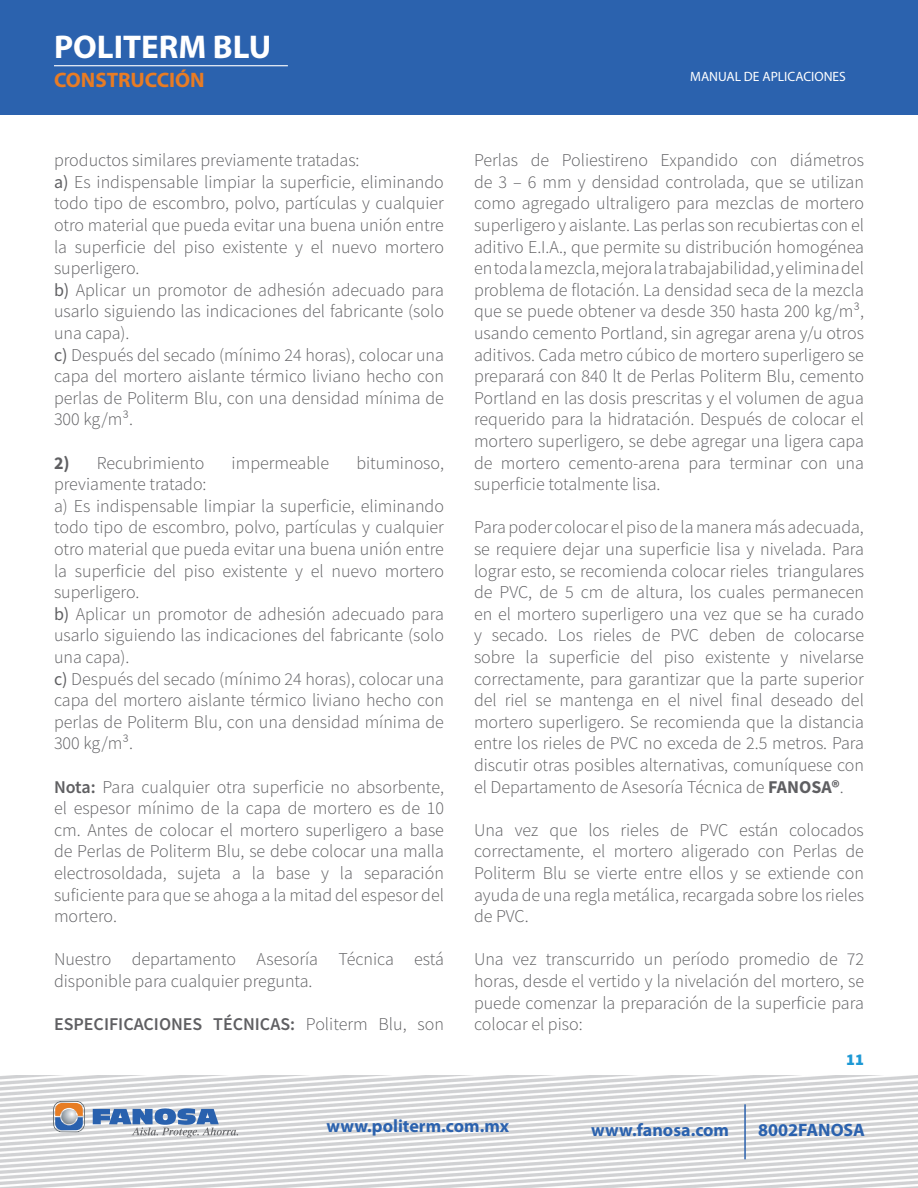
<style>
.page{position:relative;width:918px;height:1188px;background:#fff}
.page>*{position:absolute;margin:0;border:0;box-sizing:border-box;transform-origin:0 0}
.t1{font:700 33px "Myriad Pro";color:#fff}
.t2{font:700 21px "Myriad Pro";color:#e87c24}
.t3{font:300 18px/21.6px "Source Sans Pro";color:#5f5f62;text-align:justify}
.t4{font:700 18px "Myriad Pro";color:#2b62ae}
.t5{font:600 18px "Source Sans Pro";color:#5f5f62}
.t6{font:900 16.5px "Source Sans Pro";color:#1e99d5}
.t7{font:13.5px "Myriad Pro";color:#fff}
.s1{font-weight:400}
.s2{font-weight:700}
.s3{font-weight:600}
.s4{font-weight:300}
</style>
<div class="page">
<div style="left:0;top:0;width:918px;height:115px;background:#2b62ae"></div>
<svg style="left:53px;top:1101px;width:32px;height:31px"></svg>
<svg style="left:93px;top:1108px;width:145px;height:30px"></svg>
<hr style="left:54px;top:65px;width:234px;height:1px;background:#fff">
<hr style="left:744px;top:1104px;width:2px;height:55px;background:#2b62ae">
<h1 class="t1" style="left:54px;top:25px;width:219px">POLITERM BLU</h1>
<p class="t2" style="left:54px;top:66px;width:152px">CONSTRUCCIÓN</p>
<p class="t7" style="left:690px;top:68px;width:157px">MANUAL DE APLICACIONES</p>
<p class="t3" style="left:54px;top:149px;width:392px;text-align:left">productos similares previamente tratadas:<br><span class="s1">a)</span> Es indispensable limpiar la superficie, eliminando todo tipo de escombro, polvo, partículas y cualquier otro material que pueda evitar una buena unión entre la superficie del piso existente y el nuevo mortero superligero.<br><span class="s1">b)</span> Aplicar un promotor de adhesión adecuado para usarlo siguiendo las indicaciones del fabricante (solo una capa).<br><span class="s1">c)</span> Después del secado (mínimo 24 horas), colocar una capa del mortero aislante térmico liviano hecho con perlas de Politerm Blu, con una densidad mínima de 300 kg/m³.</p>
<p class="t3" style="left:54px;top:452px;width:152px"><span class="s2">2)</span> Recubrimiento</p>
<p class="t3" style="left:232px;top:452px;width:99px">impermeable</p>
<p class="t3" style="left:356px;top:452px;width:89px">bituminoso,</p>
<p class="t3" style="left:54px;top:473px;width:392px;text-align:left">previamente tratado:<br>a) Es indispensable limpiar la superficie, eliminando todo tipo de escombro, polvo, partículas y cualquier otro material que pueda evitar una buena unión entre la superficie del piso existente y el nuevo mortero superligero.<br><span class="s1">b)</span> Aplicar un promotor de adhesión adecuado para usarlo siguiendo las indicaciones del fabricante (solo una capa).<br><span class="s1">c)</span> Después del secado (mínimo 24 horas), colocar una capa del mortero aislante térmico liviano hecho con perlas de Politerm Blu, con una densidad mínima de 300 kg/m³.</p>
<p class="t3" style="left:54px;top:776px;width:392px"><span class="s3">Nota:</span> Para cualquier otra superficie no absorbente, el espesor mínimo de la capa de mortero es de 10 cm. Antes de colocar el mortero superligero a base de Perlas de Politerm Blu, se debe colocar una malla electrosoldada, sujeta a la base y la separación suficiente para que se ahoga a la mitad del espesor del mortero.</p>
<p class="t3" style="left:54px;top:949px;width:391px">Nuestro departamento Asesoría Técnica está disponible para cualquier pregunta.</p>
<p class="t5" style="left:54px;top:1012px;width:391px">ESPECIFICACIONES TÉCNICAS: <span class="s4">Politerm Blu, son</span></p>
<p class="t3" style="left:474px;top:149px;width:392px">Perlas de Poliestireno Expandido con diámetros de 3 – 6 mm y densidad controlada, que se utilizan como agregado ultraligero para mezclas de mortero superligero y aislante. Las perlas son recubiertas con el aditivo E.I.A., que permite su distribución homogénea en toda la mezcla, mejora la trabajabilidad, y elimina del problema de flotación. La densidad seca de la mezcla que se puede obtener va desde 350 hasta 200 kg/m³, usando cemento Portland, sin agregar arena y/u otros aditivos. Cada metro cúbico de mortero superligero se preparará con 840 lt de Perlas Politerm Blu, cemento Portland en las dosis prescritas y el volumen de agua requerido para la hidratación. Después de colocar el mortero superligero, se debe agregar una ligera capa de mortero cemento-arena para terminar con una superficie totalmente lisa.</p>
<p class="t3" style="left:474px;top:517px;width:392px">Para poder colocar el piso de la manera más adecuada, se requiere dejar una superficie lisa y nivelada. Para lograr esto, se recomienda colocar rieles triangulares de PVC, de 5 cm de altura, los cuales permanecen en el mortero superligero una vez que se ha curado y secado. Los rieles de PVC deben de colocarse sobre la superficie del piso existente y nivelarse correctamente, para garantizar que la parte superior del riel se mantenga en el nivel final deseado del mortero superligero. Se recomienda que la distancia entre los rieles de PVC no exceda de 2.5 metros. Para discutir otras posibles alternativas, comuníquese con el Departamento de Asesoría Técnica de <span class="s2">FANOSA®</span>.</p>
<p class="t3" style="left:474px;top:819px;width:392px">Una vez que los rieles de PVC están colocados correctamente, el mortero aligerado con Perlas de Politerm Blu se vierte entre ellos y se extiende con ayuda de una regla metálica, recargada sobre los rieles de PVC.</p>
<p class="t3" style="left:474px;top:949px;width:392px">Una vez transcurrido un período promedio de 72 horas, desde el vertido y la nivelación del mortero, se puede comenzar la preparación de la superficie para colocar el piso:</p>
<p class="t6" style="left:846px;top:1049px;width:19px">11</p>
<p class="t4" style="left:326px;top:1115px;width:184px">www.politerm.com.mx</p>
<p class="t4" style="left:591px;top:1118px;width:139px">www.fanosa.com</p>
<p class="t4" style="left:758px;top:1118px;width:108px">8002FANOSA</p>
</div>
